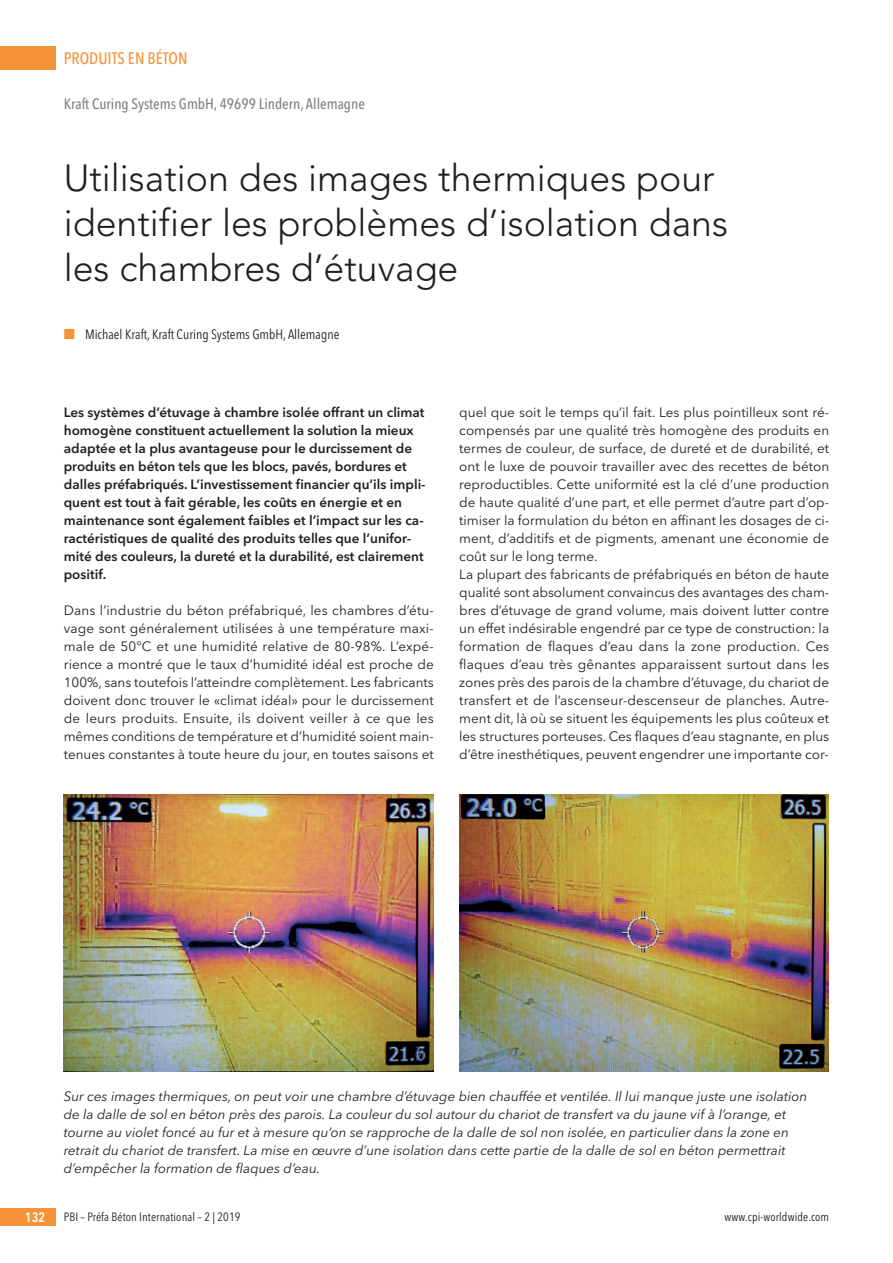
<style>
.page{position:relative;width:893px;height:1263px;background:#fff}
.page>*{position:absolute;margin:0;border:0;box-sizing:border-box;transform-origin:0 0}
.t1{font:300 37.5px/45px "Avenir";color:#231f20}
.t2{font:500 16.5px "Avenir Next Condensed";color:#f69238}
.t3{font:500 15px "Avenir Next Condensed";color:#808285}
.t4{font:13.5px/18px "Avenir Next";color:#231f20;text-align:justify}
.t5{font:600 13.5px/18px "Avenir Next";color:#231f20}
.t6{font:italic 13.5px/18px "Avenir Next";color:#231f20}
.t7{font:13.5px "Avenir Next Condensed";color:#231f20}
.t8{font:600 13.5px "Avenir Next Condensed";color:#fff}
.t9{font:12px "Avenir Next Condensed";letter-spacing:.01em;color:#231f20}
.s1{font-family:"European Pi Three";color:#f69238}
</style>
<div class="page">
<div style="left:0;top:47px;width:55px;height:23px;background:#f69238"></div>
<div style="left:0;top:1208px;width:55px;height:18px;background:#f69238"></div>
<img style="left:64px;top:794px;width:370px;height:277px">
<img style="left:459px;top:794px;width:369px;height:277px">
<p class="t2" style="left:64px;top:51px;width:125px">PRODUITS EN BÉTON</p>
<p class="t3" style="left:64px;top:97px;width:303px">Kraft Curing Systems GmbH, 49699 Lindern, Allemagne</p>
<h1 class="t1" style="left:64px;top:158px;width:666px">Utilisation des images thermiques pour identifier les problèmes d’isolation dans les chambres d’étuvage</h1>
<p class="t7" style="left:64px;top:329px;width:277px"><span class="s1">-</span> Michael Kraft, Kraft Curing Systems GmbH, Allemagne</p>
<p class="t5" style="left:64px;top:404px;width:363px">Les systèmes d’étuvage à chambre isolée offrant un climat homogène constituent actuellement la solution la mieux adaptée et la plus avantageuse pour le durcissement de produits en béton tels que les blocs, pavés, bordures et dalles préfabriqués. L’investissement financier qu’ils impli&shy;quent est tout à fait gérable, les coûts en énergie et en maintenance sont également faibles et l’impact sur les ca&shy;ractéristiques de qualité des produits telles que l’unifor&shy;mité des couleurs, la dureté et la durabilité, est clairement positif.</p>
<p class="t4" style="left:64px;top:602px;width:371px">Dans l’industrie du béton préfabriqué, les chambres d’étu&shy;vage sont généralement utilisées à une température maxi&shy;male de 50°C et une humidité relative de 80-98%. L’expé&shy;rience a montré que le taux d’humidité idéal est proche de 100%, sans toutefois l’atteindre complètement. Les fabricants doivent donc trouver le «climat idéal» pour le durcissement de leurs produits. Ensuite, ils doivent veiller à ce que les mêmes conditions de température et d’humidité soient main&shy;tenues constantes à toute heure du jour, en toutes saisons et</p>
<p class="t4" style="left:459px;top:404px;width:371px;text-align:left">quel que soit le temps qu’il fait. Les plus pointilleux sont ré&shy;compensés par une qualité très homogène des produits en termes de couleur, de surface, de dureté et de durabilité, et ont le luxe de pouvoir travailler avec des recettes de béton reproductibles. Cette uniformité est la clé d’une production de haute qualité d’une part, et elle permet d’autre part d’op&shy;timiser la formulation du béton en affinant les dosages de ci&shy;ment, d’additifs et de pigments, amenant une économie de coût sur le long terme.<br>La plupart des fabricants de préfabriqués en béton de haute qualité sont absolument convaincus des avantages des cham&shy;bres d’étuvage de grand volume, mais doivent lutter contre un effet indésirable engendré par ce type de construction: la formation de flaques d’eau dans la zone production. Ces flaques d’eau très gênantes apparaissent surtout dans les zones près des parois de la chambre d’étuvage, du chariot de transfert et de l’ascenseur-descenseur de planches. Autre&shy;ment dit, là où se situent les équipements les plus coûteux et les structures porteuses. Ces flaques d’eau stagnante, en plus d’être inesthétiques, peuvent engendrer une importante cor-</p>
<p class="t6" style="left:64px;top:1088px;width:745px">Sur ces images thermiques, on peut voir une chambre d’étuvage bien chauffée et ventilée. Il lui manque juste une isolation de la dalle de sol en béton près des parois. La couleur du sol autour du chariot de transfert va du jaune vif à l’orange, et tourne au violet foncé au fur et à mesure qu’on se rapproche de la dalle de sol non isolée, en particulier dans la zone en retrait du chariot de transfert. La mise en œuvre d’une isolation dans cette partie de la dalle de sol en béton permettrait d’empêcher la formation de flaques d’eau.</p>
<p class="t8" style="left:25px;top:1211px;width:22px">132</p>
<p class="t9" style="left:64px;top:1211px;width:178px">PBI – Préfa Béton International – 2 | 2019</p>
<p class="t9" style="left:725px;top:1211px;width:106px">www.cpi-worldwide.com</p>
</div>
